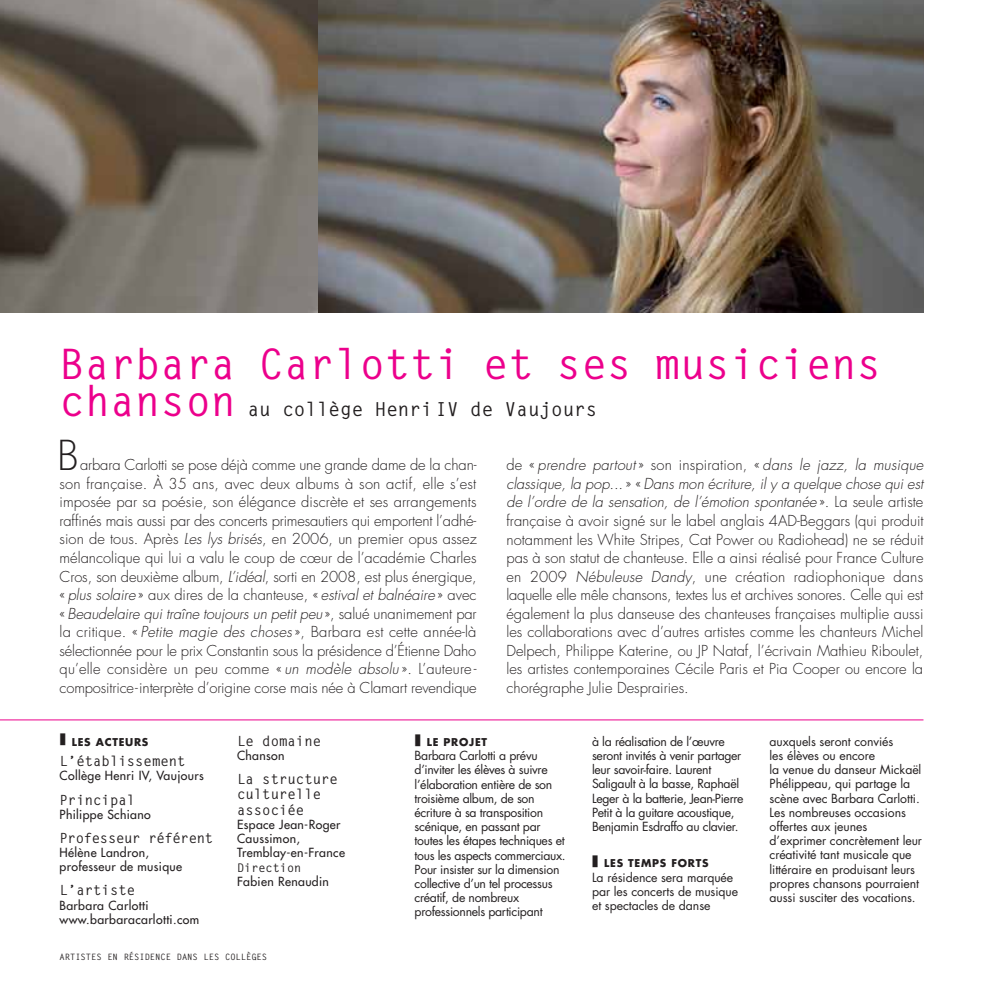
<style>
.page{position:relative;width:993px;height:993px;background:#fff}
.page>*{position:absolute;margin:0;border:0;box-sizing:border-box;transform-origin:0 0}
.t1{font:700 42px "Letter Gothic Std";color:#ec008c}
.t2{font:42px "Letter Gothic Std";color:#231f20}
.t3{font:700 19.25px "Letter Gothic Std";color:#231f20}
.t4{font:300 14.7px/18.6px "Futura Std";color:#231f20;text-align:justify}
.t5{font:700 14px/15px "Letter Gothic Std";color:#231f20}
.t6{font:700 14px "Letter Gothic Std";letter-spacing:-.025em;color:#231f20}
.t7{font:12.25px/14.2px "Futura Std";letter-spacing:-.025em;color:#231f20}
.t8{font:12.25px/14.2px "Futura Std";letter-spacing:-.005em;color:#231f20}
.t9{font:500 12.25px/14.2px "Futura Std";letter-spacing:.03em;color:#231f20}
.t10{font:700 11.9px "Letter Gothic Std";color:#231f20}
.t11{font:700 10.5px "Futura Std";letter-spacing:.07em;color:#231f20}
.t12{font:700 8.75px "Letter Gothic Std";color:#231f20}
.s1{font-size:42px;color:#ec008c}
.s2{font-style:italic}
</style>
<div class="page">
<img style="left:317px;top:0;width:606px;height:313px">
<svg style="left:0;top:0;width:317px;height:313px"></svg>
<hr style="left:0;top:719px;width:923px;height:1px;background:#ec008c">
<h1 class="t1" style="left:60px;top:343px;width:823px">Barbara Carlotti et ses musiciens</h1>
<h2 class="t3" style="left:60px;top:399px;width:539px"><span class="s1">chanson</span> au collège Henri IV de Vaujours</h2>
<h1 class="t2" style="left:55px;top:431px;width:27px">B</h1>
<p class="t4" style="left:60px;top:456px;width:418px;text-indent:21px">arbara Carlotti se pose déjà comme une grande dame de la chan&shy;son française. À 35 ans, avec deux albums à son actif, elle s’est imposée par sa poésie, son élégance discrète et ses arrangements raffinés mais aussi par des concerts primesautiers qui emportent l’adhé&shy;sion de tous. Après <span class="s2">Les lys brisés</span>, en 2006, un premier opus assez mélancolique qui lui a valu le coup de cœur de l’académie Charles Cros, son deuxième album, <span class="s2">L’idéal</span>, sorti en 2008, est plus énergique, « <span class="s2">plus solaire</span> » aux dires de la chanteuse, « <span class="s2">estival et balnéaire</span> » avec « <span class="s2">Beaudelaire qui traîne toujours un petit peu</span> », salué unanimement par la critique. « <span class="s2">Petite magie des choses</span> », Barbara est cette année-là sélectionnée pour le prix Constantin sous la présidence d’Étienne Daho qu’elle considère un peu comme « <span class="s2">un modèle absolu</span> ». L’auteure&shy;compositrice-interprète d’origine corse mais née à Clamart revendique</p>
<p class="t4" style="left:506px;top:456px;width:418px">de « <span class="s2">prendre partout</span> » son inspiration, « <span class="s2">dans le jazz, la musique classique, la pop...</span> » « <span class="s2">Dans mon écriture, il y a quelque chose qui est de l’ordre de la sensation, de l’émotion spontanée</span> ». La seule artiste française à avoir signé sur le label anglais 4AD-Beggars (qui produit notamment les White Stripes, Cat Power ou Radiohead) ne se réduit pas à son statut de chanteuse. Elle a ainsi réalisé pour France Culture en 2009 <span class="s2">Nébuleuse Dandy</span>, une création radiophonique dans laquelle elle mêle chansons, textes lus et archives sonores. Celle qui est également la plus danseuse des chanteuses françaises multiplie aussi les collaborations avec d’autres artistes comme les chanteurs Michel Delpech, Philippe Katerine, ou JP Nataf, l’écrivain Mathieu Riboulet, les artistes contemporaines Cécile Paris et Pia Cooper ou encore la chorégraphe Julie Desprairies.</p>
<p class="t11" style="left:72px;top:735px;width:78px">LES ACTEURS</p>
<p class="t5" style="left:60px;top:754px;width:127px">L’établissement</p>
<p class="t9" style="left:60px;top:769px;width:146px">Collège Henri IV, Vaujours</p>
<p class="t5" style="left:60px;top:792px;width:77px">Principal</p>
<p class="t9" style="left:60px;top:807px;width:93px">Philippe Schiano</p>
<p class="t6" style="left:60px;top:830px;width:155px">Professeur référent</p>
<p class="t9" style="left:60px;top:845px;width:124px">Hélène Landron, professeur de musique</p>
<p class="t5" style="left:60px;top:883px;width:77px">L’artiste</p>
<p class="t9" style="left:60px;top:898px;width:141px">Barbara Carlotti www.barbaracarlotti.com</p>
<p class="t5" style="left:237px;top:734px;width:85px">Le domaine</p>
<p class="t9" style="left:237px;top:749px;width:49px">Chanson</p>
<p class="t5" style="left:237px;top:772px;width:102px">La structure culturelle associée</p>
<p class="t9" style="left:237px;top:817px;width:109px">Espace Jean-Roger<br>Caussimon,<br>Tremblay-en-France</p>
<p class="t10" style="left:237px;top:861px;width:66px">Direction</p>
<p class="t9" style="left:237px;top:875px;width:93px">Fabien Renaudin</p>
<p class="t12" style="left:60px;top:952px;width:209px">ARTISTES EN RÉSIDENCE DANS LES COLLÈGES</p>
<p class="t11" style="left:426px;top:736px;width:62px">LE PROJET</p>
<p class="t7" style="left:414px;top:749px;width:153px">Barbara Carlotti a prévu d’inviter les élèves à suivre l’élaboration entière de son troisième album, de son écriture à sa transposition scénique, en passant par toutes les étapes techniques et tous les aspects commerciaux.<br>Pour insister sur la dimension collective d’un tel processus créatif, de nombreux professionnels participant</p>
<p class="t7" style="left:592px;top:735px;width:153px">à la réalisation de l’œuvre seront invités à venir partager leur savoir-faire. Laurent<br>Saligault à la basse, Raphaël<br>Leger à la batterie, Jean-Pierre<br>Petit à la guitare acoustique,<br>Benjamin Esdraffo au clavier.</p>
<p class="t11" style="left:604px;top:857px;width:106px">LES TEMPS FORTS</p>
<p class="t8" style="left:592px;top:870px;width:147px">La résidence sera marquée par les concerts de musique et spectacles de danse</p>
<p class="t8" style="left:769px;top:735px;width:154px">auxquels seront conviés<br>les élèves ou encore<br>la venue du danseur Mickaël<br>Phélippeau, qui partage la scène avec Barbara Carlotti.<br>Les nombreuses occasions offertes aux jeunes d’exprimer concrètement leur créativité tant musicale que littéraire en produisant leurs propres chansons pourraient aussi susciter des vocations.</p>
</div>
